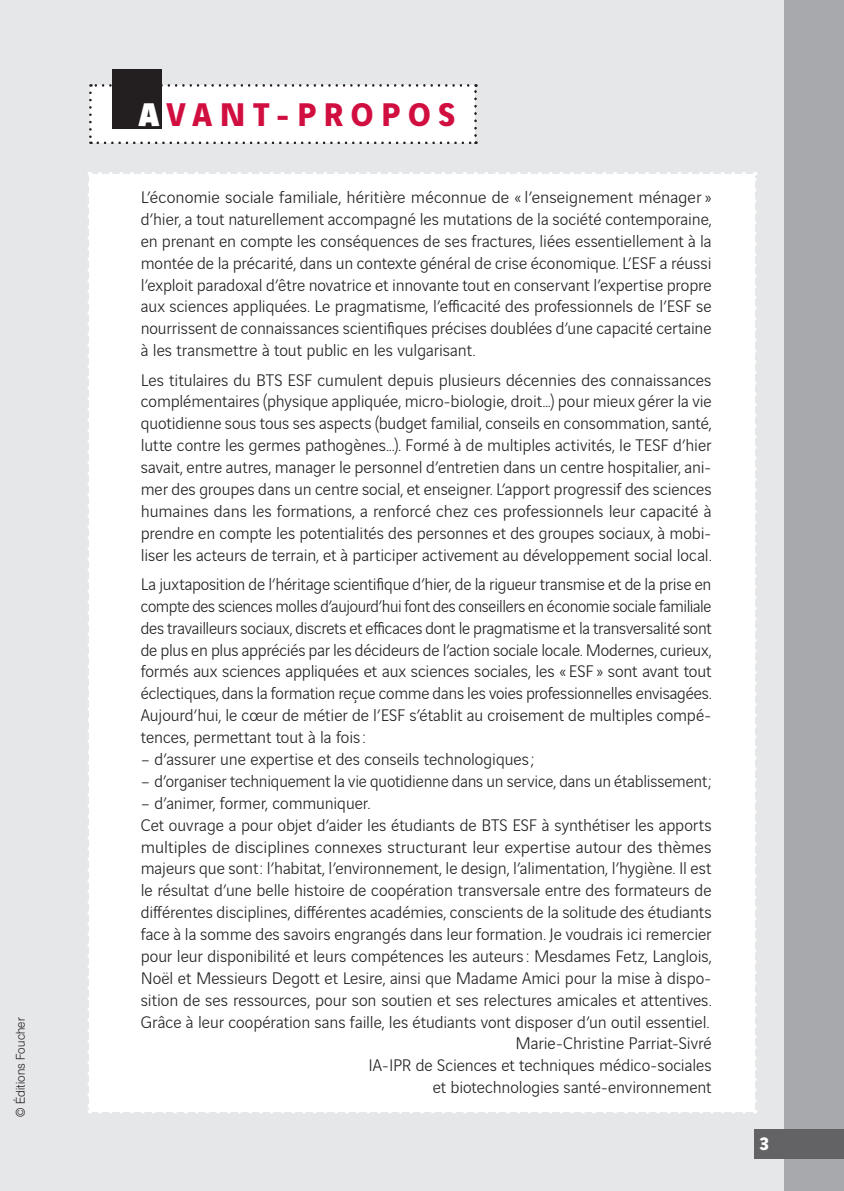
<style>
.page{position:relative;width:844px;height:1191px;background:#fff}
.page>*{position:absolute;margin:0;border:0;box-sizing:border-box;transform-origin:0 0}
.Titre_Avant_Propos{font:700 35px "Vinci Sans";letter-spacing:.21em;color:#d10e40}
.t1{font:700 19.25px "Vinci Sans";color:#fff}
.Texte_Courant{font:300 17.85px/21.9px "Vinci Sans";letter-spacing:-.005em;color:#231f20;text-align:justify}
._01-liste_tirets{font:300 17.85px "Vinci Sans";letter-spacing:-.01em;color:#231f20}
.Texte_Courant_Droite{font:300 17.85px/21.9px "Vinci Sans";letter-spacing:-.005em;color:#231f20;text-align:right}
.Credit_Pli_de_Page{font:300 12.25px "Helvetica Neue LT Std";letter-spacing:.02em;color:#231f20;scale:.95 1}
.s1{font-weight:900;color:#fff}
</style>
<div class="page">
<div style="left:0;top:0;width:843px;height:1191px;background:#e6e7e9"></div>
<div style="left:784px;top:0;width:59px;height:1191px;background:#a8a9ad"></div>
<div style="left:754px;top:1129px;width:89px;height:29px;background:#636366"></div>
<div style="left:89px;top:174px;width:665px;height:937px;background:#fff"></div>
<svg style="left:88px;top:184px;width:3px;height:929px"></svg>
<svg style="left:100px;top:1109px;width:655px;height:4px"></svg>
<svg style="left:753px;top:172px;width:3px;height:929px"></svg>
<svg style="left:89px;top:172px;width:654px;height:2px"></svg>
<svg style="left:89px;top:84px;width:387px;height:60px;background:#f7f7f7"></svg>
<div style="left:112px;top:69px;width:49px;height:60px;background:#231f20"></div>
<p class="Credit_Pli_de_Page" style="left:13px;top:1116px;width:106px;rotate:-90deg">© Éditions Foucher</p>
<p class="Titre_Avant_Propos" style="left:138px;top:87px;width:318px"><span class="s1">A</span>VANT-PROPOS</p>
<p class="Texte_Courant" style="left:141px;top:185px;width:572px">L’économie sociale familiale, héritière méconnue de « l’enseignement ménager » d’hier, a tout naturellement accompagné les mutations de la société contemporaine, en prenant en compte les conséquences de ses fractures, liées essentiellement à la montée de la précarité, dans un contexte général de crise économique. L’ESF a réussi l’exploit paradoxal d’être novatrice et innovante tout en conservant l’expertise propre aux sciences appliquées. Le pragmatisme, l’efficacité des professionnels de l’ESF se nourrissent de connaissances scientifiques précises doublées d’une capacité certaine à les transmettre à tout public en les vulgarisant.</p>
<p class="Texte_Courant" style="left:141px;top:367px;width:572px">Les titulaires du BTS ESF cumulent depuis plusieurs décennies des connaissances complémentaires (physique appliquée, micro-biologie, droit…) pour mieux gérer la vie quotidienne sous tous ses aspects (budget familial, conseils en consommation, santé, lutte contre les germes pathogènes...). Formé à de multiples activités, le TESF d’hier savait, entre autres, manager le personnel d’entretien dans un centre hospitalier, ani&shy;mer des groupes dans un centre social, et enseigner. L’apport progressif des sciences humaines dans les formations, a renforcé chez ces professionnels leur capacité à prendre en compte les potentialités des personnes et des groupes sociaux, à mobi&shy;liser les acteurs de terrain, et à participer activement au développement social local.</p>
<p class="Texte_Courant" style="left:141px;top:571px;width:572px">La juxtaposition de l’héritage scientifique d’hier, de la rigueur transmise et de la prise en compte des sciences molles d’aujourd’hui font des conseillers en économie sociale familiale des travailleurs sociaux, discrets et efficaces dont le pragmatisme et la transversalité sont de plus en plus appréciés par les décideurs de l’action sociale locale. Modernes, curieux, formés aux sciences appliquées et aux sciences sociales, les « ESF » sont avant tout éclectiques, dans la formation reçue comme dans les voies professionnelles envisagées.</p>
<p class="Texte_Courant" style="left:141px;top:703px;width:572px">Aujourd’hui, le cœur de métier de l’ESF s’établit au croisement de multiples compé&shy;tences, permettant tout à la fois :</p>
<p class="_01-liste_tirets" style="left:141px;top:746px;width:395px">– d’assurer une expertise et des conseils technologiques ;</p>
<p class="_01-liste_tirets" style="left:141px;top:768px;width:572px">– d’organiser techniquement la vie quotidienne dans un service, dans un établissement ;</p>
<p class="_01-liste_tirets" style="left:141px;top:790px;width:231px">– d’animer, former, communiquer.</p>
<p class="Texte_Courant" style="left:141px;top:812px;width:572px">Cet ouvrage a pour objet d’aider les étudiants de BTS ESF à synthétiser les apports multiples de disciplines connexes structurant leur expertise autour des thèmes majeurs que sont : l’habitat, l’environnement, le design, l’alimentation, l’hygiène. Il est le résultat d’une belle histoire de coopération transversale entre des formateurs de différentes disciplines, différentes académies, conscients de la solitude des étudiants face à la somme des savoirs engrangés dans leur formation. Je voudrais ici remercier pour leur disponibilité et leurs compétences les auteurs : Mesdames Fetz, Langlois, Noël et Messieurs Degott et Lesire, ainsi que Madame Amici pour la mise à dispo&shy;sition de ses ressources, pour son soutien et ses relectures amicales et attentives.<br>Grâce à leur coopération sans faille, les étudiants vont disposer d’un outil essentiel.</p>
<p class="Texte_Courant_Droite" style="left:515px;top:1031px;width:197px">Marie-Christine Parriat-Sivré</p>
<p class="Texte_Courant_Droite" style="left:368px;top:1053px;width:344px">IA-IPR de Sciences et techniques médico-sociales et biotechnologies santé-environnement</p>
<p class="t1" style="left:759px;top:1128px;width:11px">3</p>
</div>
